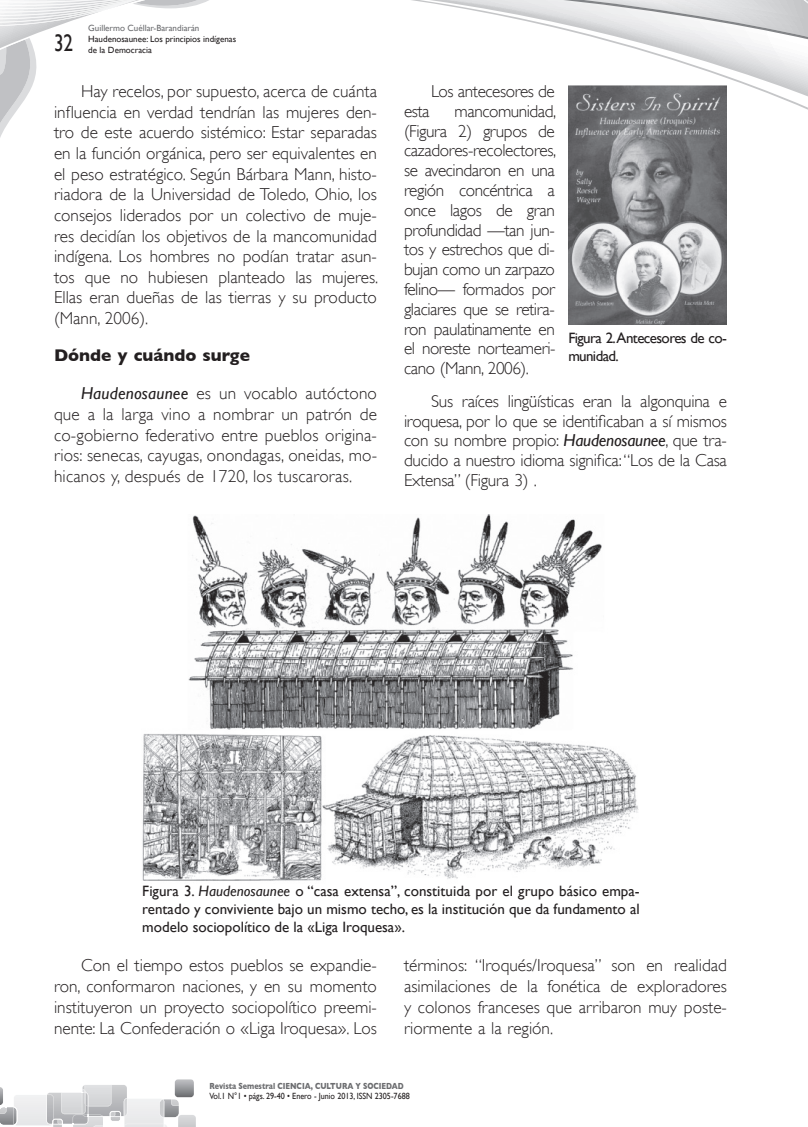
<style>
.page{position:relative;width:808px;height:1127px;background:#fff}
.page>*{position:absolute;margin:0;border:0;box-sizing:border-box;transform-origin:0 0}
.t1{font:24px "Gill Sans";color:#231f20;scale:.8 1}
.t2{font:300 17.25px/19.8px "Gill Sans";color:#231f20;text-align:justify}
.t3{font:300 17.25px "Gill Sans";letter-spacing:-.025em;color:#231f20}
.t4{font:15px/18px "Gill Sans";color:#231f20;text-align:justify}
.t5{font:15px/18px "Gill Sans";letter-spacing:-.04em;color:#231f20}
.t6{font:9px/10.8px "Gill Sans";color:#231f20}
.t7{font:9px "Gill Sans";color:#231f20;scale:.9 1}
.t8{font:700 9px "Gill Sans";color:#6c6d70;scale:.8 1}
.t9{font:9px "Gill Sans";color:#6c6d70}
.s1{font-weight:700}
.s2{font-weight:400;font-style:italic}
.s3{font-style:italic}
</style>
<div class="page">
<svg style="left:0;top:1079px;width:196px;height:48px"></svg>
<svg style="left:0;top:0;width:808px;height:138px"></svg>
<img style="left:0;top:0;width:134px;height:26px">
<img style="left:142px;top:515px;width:497px;height:366px">
<img style="left:568px;top:85px;width:159px;height:240px">
<h1 class="t1" style="left:54px;top:28px;width:25px">32</h1>
<p class="t9" style="left:88px;top:23px;width:113px">Guillermo Cuéllar-Barandiarán</p>
<p class="t6" style="left:88px;top:34px;width:149px">Haudenosaunee: Los principios indígenas de la Democracia</p>
<p class="t2" style="left:54px;top:81px;width:326px;line-height:20.5px;text-indent:27px">Hay recelos, por supuesto, acerca de cuánta influencia en verdad tendrían las mujeres den&shy;tro de este acuerdo sistémico: Estar separadas en la función orgánica, pero ser equivalentes en el peso estratégico. Según Bárbara Mann, histo&shy;riadora de la Universidad de Toledo, Ohio, los consejos liderados por un colectivo de muje&shy;res decidían los objetivos de la mancomunidad indígena. Los hombres no podían tratar asun&shy;tos que no hubiesen planteado las mujeres.<br>Ellas eran dueñas de las tierras y su producto (Mann, 2006).</p>
<p class="t2" style="left:81px;top:337px;width:297px;line-height:37.7px;text-indent:-27px"><span class="s1">Dónde y cuándo surge<br></span><span class="s2">Haudenosaunee</span> es un vocablo autóctono</p>
<p class="t2" style="left:54px;top:404px;width:325px;line-height:20.7px">que a la larga vino a nombrar un patrón de co-gobierno federativo entre pueblos origina&shy;rios: senecas, cayugas, onondagas, oneidas, mo&shy;hicanos y, después de 1720, los tuscaroras.</p>
<p class="t3" style="left:431px;top:81px;width:125px">Los antecesores de</p>
<p class="t2" style="left:404px;top:101px;width:154px;text-indent:51px">mancomunidad, (Figura 2) grupos de cazadores-recolectores, se avecindaron en una región concéntrica a once lagos de gran profundidad —tan jun&shy;tos y estrechos que di&shy;bujan como un zarpazo felino— formados por glaciares que se retira&shy;ron paulatinamente en el noreste norteameri&shy;cano (Mann, 2006).</p>
<p class="t2" style="left:404px;top:391px;width:325px;text-indent:27px">Sus raíces lingüísticas eran la algonquina e iroquesa, por lo que se identificaban a sí mismos con su nombre propio: <span class="s2">Haudenosaunee</span>, que tra&shy;ducido a nuestro idioma significa: “Los de la Casa Extensa” (Figura 3) .</p>
<p class="t2" style="left:404px;top:101px;width:27px">esta</p>
<p class="t5" style="left:568px;top:329px;width:160px">Figura 2.Antecesores de co&shy;munidad.</p>
<p class="t4" style="left:142px;top:882px;width:499px">Figura 3. <span class="s3">Haudenosaunee</span> o “casa extensa”, constituida por el grupo básico empa&shy;rentado y conviviente bajo un mismo techo, es la institución que da fundamento al modelo sociopolítico de la «Liga Iroquesa».</p>
<p class="t2" style="left:54px;top:955px;width:324px;line-height:20.7px;text-indent:27px">Con el tiempo estos pueblos se expandie&shy;ron, conformaron naciones, y en su momento instituyeron un proyecto sociopolítico preemi&shy;nente: La Confederación o «Liga Iroquesa». Los</p>
<p class="t2" style="left:404px;top:955px;width:324px;line-height:20.7px">términos: “Iroqués/Iroquesa” son en realidad asimilaciones de la fonética de exploradores y colonos franceses que arribaron muy poste&shy;riormente a la región.</p>
<p class="t8" style="left:209px;top:1080px;width:244px">Revista Semestral CIENCIA, CULTURA Y SOCIEDAD</p>
<p class="t7" style="left:209px;top:1091px;width:224px">Vol.1 N°1 • págs. 29-40 • Enero - Junio 2013, ISSN 2305-7688</p>
</div>
